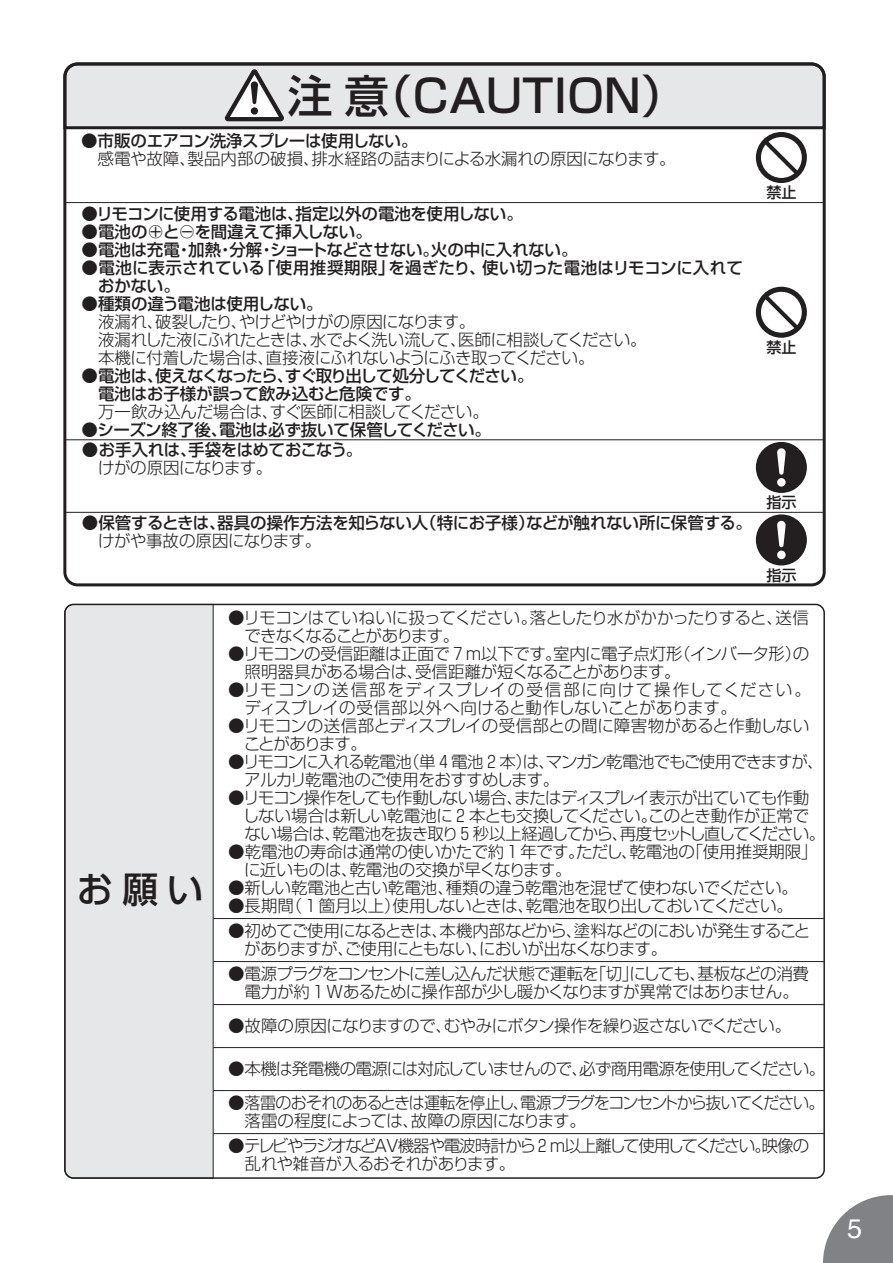
<style>
.page{position:relative;width:893px;height:1263px;background:#fff}
.page>*{position:absolute;margin:0;border:0;box-sizing:border-box;transform-origin:0 0}
.t1{font:500 45px "Shin Go Pro";color:#231f20}
.t2{font:500 36px "Shin Go Pro";color:#231f20}
.t3{font:27px "Helvetica";color:#fff}
.t4{font:300 16.5px/18px "Shin Go Pro";letter-spacing:-.035em;color:#231f20}
.t5{font:500 16.5px "Shin Go Pro";letter-spacing:-.015em;color:#231f20}
.t6{font:300 16.5px/18px "Shin Go Pro";letter-spacing:-.06em;color:#231f20}
.t7{font:300 16.5px/18px "Shin Go Pro";letter-spacing:-.065em;color:#231f20}
.t8{font:300 16.5px/18px "Shin Go Pro";letter-spacing:.05em;color:#231f20}
.t9{font:300 16.5px/18px "Shin Go Pro";letter-spacing:-.01em;color:#231f20}
.t10{font:500 16.5px/18px "Shin Go Pro";letter-spacing:-.045em;color:#231f20}
.t11{font:500 16.5px/18px "Shin Go Pro";letter-spacing:.005em;color:#231f20}
.t12{font:300 16.5px "Shin Go Pro";color:#231f20}
.t13{font:500 15px "Shin Go Pro";color:#231f20}
</style>
<div class="page">
<div style="left:67px;top:66px;width:755px;height:64px;background:#e6e7e9"></div>
<div style="left:63px;top:62px;width:763px;height:524px;border:3px solid #231f20;border-radius:13px"></div>
<svg style="left:225px;top:69px;width:59px;height:52px"></svg>
<hr style="left:65px;top:202px;width:759px;height:1px;background:#231f20">
<svg style="left:756px;top:132px;width:51px;height:51px"></svg>
<div style="left:756px;top:514px;width:51px;height:51px;background:#231f20;border-radius:50%"></div>
<div style="left:777px;top:551px;width:9px;height:8px;background:#fff;border-radius:50%"></div>
<svg style="left:777px;top:521px;width:9px;height:26px"></svg>
<svg style="left:756px;top:287px;width:51px;height:51px"></svg>
<hr style="left:66px;top:512px;width:758px;height:1px;background:#231f20">
<hr style="left:66px;top:439px;width:758px;height:1px;background:#231f20">
<hr style="left:213px;top:918px;width:611px;height:1px;background:#231f20">
<hr style="left:213px;top:961px;width:611px;height:1px;background:#231f20">
<hr style="left:213px;top:1004px;width:611px;height:1px;background:#231f20">
<hr style="left:213px;top:1090px;width:611px;height:1px;background:#231f20">
<hr style="left:213px;top:1047px;width:611px;height:1px;background:#231f20">
<hr style="left:213px;top:1133px;width:611px;height:1px;background:#231f20">
<div style="left:756px;top:442px;width:51px;height:51px;background:#231f20;border-radius:50%"></div>
<div style="left:777px;top:478px;width:9px;height:9px;background:#fff;border-radius:50%"></div>
<svg style="left:777px;top:448px;width:9px;height:27px"></svg>
<div style="left:64px;top:604px;width:150px;height:572px;background:#e6e7e9"></div>
<svg style="left:823px;top:1195px;width:70px;height:68px"></svg>
<h1 class="t1" style="left:288px;top:59px;width:399px">注意（CAUTION）</h1>
<p class="t5" style="left:81px;top:127px;width:338px">●市販のエアコン洗浄スプレーは使用しない。</p>
<p class="t12" style="left:81px;top:145px;width:596px">　感電や故障、製品内部の破損、排水経路の詰まりによる水漏れの原因になります。</p>
<p class="t5" style="left:82px;top:200px;width:443px">●リモコンに使用する電池は、指定以外の電池を使用しない。</p>
<p class="t5" style="left:82px;top:218px;width:292px">●電池の⊕と⊖を間違えて挿入しない。</p>
<p class="t5" style="left:82px;top:236px;width:497px">●電池は充電・加熱・分解・ショートなどさせない。火の中に入れない。</p>
<p class="t11" style="left:98px;top:256px;width:646px;text-indent:-17px">●電池に表示されている「使用推奨期限」を過ぎたり、使い切った電池はリモコンに入れておかない。</p>
<p class="t5" style="left:82px;top:290px;width:243px">●種類の違う電池は使用しない。</p>
<p class="t4" style="left:82px;top:310px;width:567px">　液漏れ、破裂したり、やけどやけがの原因になります。<br>　液漏れした液にふれたときは、水でよく洗い流して、医師に相談してください。　本機に付着した場合は、直接液にふれないようにふき取ってください。</p>
<p class="t10" style="left:82px;top:364px;width:453px">●電池は、使えなくなったら、すぐ取り出して処分してください。　電池はお子様が誤って飲み込むと危険です。</p>
<p class="t4" style="left:82px;top:400px;width:409px">　万一飲み込んだ場合は、すぐ医師に相談してください。</p>
<p class="t5" style="left:82px;top:416px;width:411px">●シーズン終了後、電池は必ず抜いて保管してください。</p>
<p class="t5" style="left:82px;top:437px;width:282px">●お手入れは、手袋をはめておこなう。</p>
<p class="t4" style="left:82px;top:457px;width:192px">　けがの原因になります。</p>
<p class="t5" style="left:82px;top:509px;width:671px">●保管するときは、器具の操作方法を知らない人（特にお子様）などが触れない所に保管する。</p>
<p class="t4" style="left:82px;top:530px;width:241px">　けがや事故の原因になります。</p>
<p class="t13" style="left:766px;top:180px;width:31px">禁止</p>
<p class="t13" style="left:766px;top:335px;width:31px">禁止</p>
<p class="t13" style="left:766px;top:490px;width:31px">指示</p>
<p class="t13" style="left:766px;top:563px;width:31px">指示</p>
<h2 class="t2" style="left:77px;top:860px;width:128px">お願い</h2>
<p class="t4" style="left:244px;top:607px;width:566px;text-indent:-16px">●リモコンはていねいに扱ってください。落としたり水がかかったりすると、送信できなくなることがあります。</p>
<p class="t4" style="left:245px;top:643px;width:566px;text-indent:-17px">●リモコンの受信距離は正面で 7 m以下です。室内に電子点灯形（インバータ形）の照明器具がある場合は、受信距離が短くなることがあります。</p>
<p class="t8" style="left:244px;top:679px;width:568px;text-indent:-16px">●リモコンの送信部をディスプレイの受信部に向けて操作してください。ディスプレイの受信部以外へ向けると動作しないことがあります。</p>
<p class="t4" style="left:244px;top:715px;width:567px;text-indent:-16px">●リモコンの送信部とディスプレイの受信部との間に障害物があると作動しないことがあります。</p>
<p class="t6" style="left:244px;top:751px;width:581px;text-indent:-16px">●リモコンに入れる乾電池（単 4 電池 2 本）は、マンガン乾電池でもご使用できますが、アルカリ乾電池のご使用をおすすめします。</p>
<p class="t4" style="left:243px;top:787px;width:584px;text-indent:-15px">●リモコン操作をしても作動しない場合、またはディスプレイ表示が出ていても作動しない場合は新しい乾電池に 2 本とも交換してください。このとき動作が正常でない場合は、乾電池を抜き取り 5 秒以上経過してから、再度セットし直してください。</p>
<p class="t9" style="left:244px;top:841px;width:575px;text-indent:-16px">●乾電池の寿命は通常の使いかたで約 1 年です。ただし、乾電池の「使用推奨期限」に近いものは、乾電池の交換が早くなります。</p>
<p class="t4" style="left:228px;top:877px;width:571px">●新しい乾電池と古い乾電池、種類の違う乾電池を混ぜて使わないでください。</p>
<p class="t4" style="left:228px;top:895px;width:566px">●長期間（ 1 箇月以上）使用しないときは、乾電池を取り出しておいてください。</p>
<p class="t4" style="left:244px;top:920px;width:568px;text-indent:-16px">●初めてご使用になるときは、本機内部などから、塗料などのにおいが発生することがありますが、ご使用にともない、においが出なくなります。</p>
<p class="t4" style="left:228px;top:963px;width:582px;text-align:center">●電源プラグをコンセントに差し込んだ状態で運転を「切」にしても、基板などの消費電力が約 1 Wあるために操作部が少し暖かくなりますが異常ではありません。</p>
<p class="t4" style="left:228px;top:1015px;width:565px">●故障の原因になりますので、むやみにボタン操作を繰り返さないでください。</p>
<p class="t4" style="left:228px;top:1058px;width:599px">●本機は発電機の電源には対応していませんので、必ず商用電源を使用してください。</p>
<p class="t7" style="left:245px;top:1091px;width:582px;text-indent:-17px">●落雷のおそれのあるときは運転を停止し、電源プラグをコンセントから抜いてください。落雷の程度によっては、故障の原因になります。</p>
<p class="t6" style="left:245px;top:1135px;width:566px;text-indent:-17px">●テレビやラジオなどAV機器や電波時計から 2 m以上離して使用してください。映像の乱れや雑音が入るおそれがあります。</p>
<h3 class="t3" style="left:847px;top:1207px;width:17px">5</h3>
</div>
